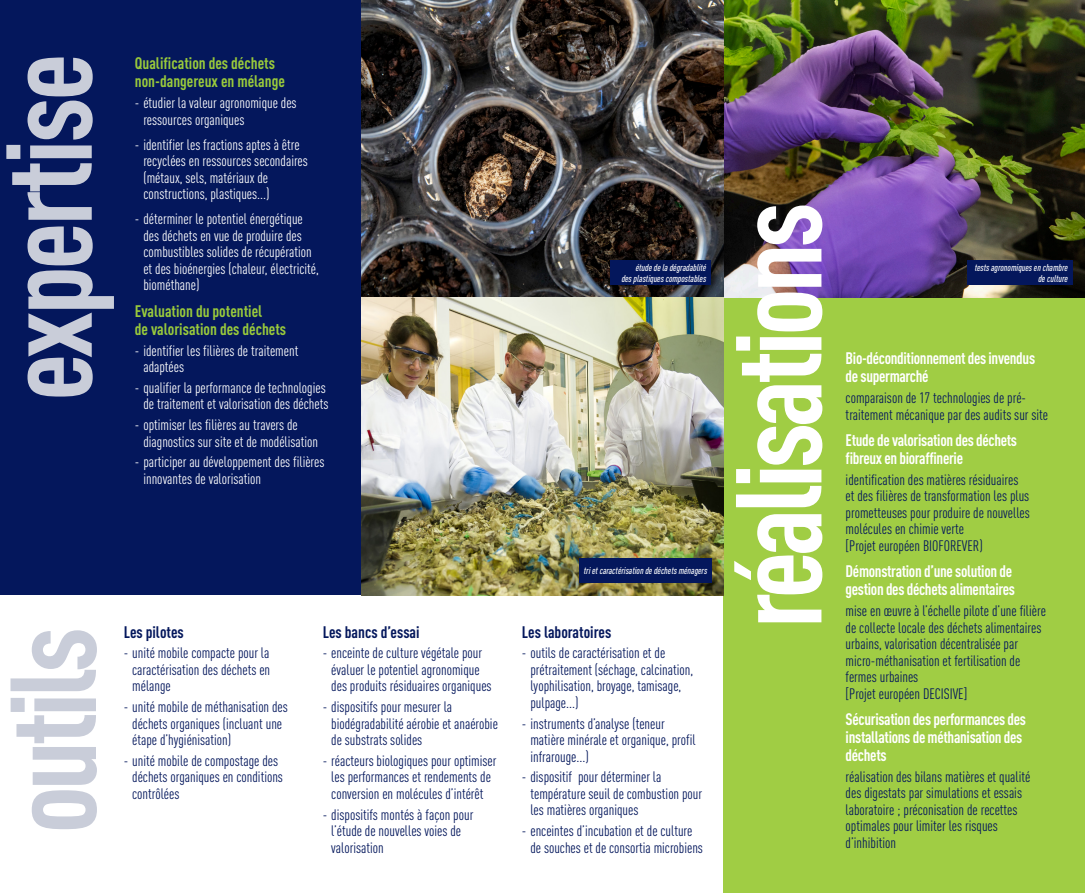
<style>
.page{position:relative;width:1085px;height:893px;background:#fff}
.page>*{position:absolute;margin:0;border:0;box-sizing:border-box;transform-origin:0 0}
.t1{font:700 condensed 120px "DIN Pro";letter-spacing:-.03em;color:#c9cdd9}
.t2{font:700 condensed 120px "DIN Pro";letter-spacing:-.04em;color:#fff}
.Titre_blanc{font:700 condensed 16.5px/18px "DIN Pro";letter-spacing:-.02em;color:#fff}
.Titre_vert{font:700 condensed 16.5px/18px "DIN Pro";color:#99ca3b}
.Titre_bleu{font:700 condensed 16.5px "DIN Pro";color:#04175c}
.Texte_courant_bleu{font:condensed 15px/16.5px "DIN Pro";color:#04175c}
.t3{font:condensed 15px/16.5px "DIN Pro";color:#fff}
.t4{font:italic 500 condensed 9.75px/10.5px "DIN Pro";color:#fff;text-align:right}
</style>
<div class="page">
<div style="left:0;top:0;width:361px;height:595px;background:#04175c"></div>
<div style="left:723px;top:298px;width:361px;height:595px;background:#a0cd44"></div>
<img style="left:361px;top:0;width:723px;height:299px">
<img style="left:361px;top:298px;width:362px;height:297px">
<div style="left:579px;top:558px;width:132px;height:25px;background:#04175c"></div>
<div style="left:610px;top:260px;width:100px;height:25px;background:#04175c"></div>
<div style="left:966px;top:260px;width:105px;height:25px;background:#04175c"></div>
<h1 class="t1" style="left:-42px;top:401px;width:349px;rotate:-90deg">expertise</h1>
<p class="Titre_vert" style="left:135px;top:53px;width:151px">Qualification des déchets non-dangereux en mélange</p>
<p class="t3" style="left:143px;top:94px;width:155px;text-indent:-9px">- étudier la valeur agronomique des ressources organiques</p>
<p class="t3" style="left:143px;top:135px;width:166px;text-indent:-9px">- identifier les fractions aptes à être recyclées en ressources secondaires (métaux, sels, matériaux de constructions, plastiques...)</p>
<p class="t3" style="left:143px;top:210px;width:177px;text-indent:-9px">- déterminer le potentiel énergétique des déchets en vue de produire des combustibles solides de récupération et des bioénergies (chaleur, électricité, biométhane)</p>
<p class="Titre_vert" style="left:135px;top:300px;width:153px">Evaluation du potentiel<br>de valorisation des déchets</p>
<p class="t3" style="left:143px;top:341px;width:156px;text-indent:-9px">- identifier les filières de traitement adaptées</p>
<p class="t3" style="left:135px;top:378px;width:195px;text-align:center">- qualifier la performance de technologies de traitement et valorisation des déchets</p>
<p class="t3" style="left:143px;top:415px;width:176px;text-indent:-9px">- optimiser les filières au travers de diagnostics sur site et de modélisation</p>
<p class="t3" style="left:143px;top:453px;width:183px;text-indent:-9px">- participer au développement des filières innovantes de valorisation</p>
<p class="t4" style="left:621px;top:262px;width:86px">étude de la dégradablité<br>des plastiques compostables</p>
<h1 class="t1" style="left:-37px;top:833px;width:208px;rotate:-90deg">outils</h1>
<p class="Titre_bleu" style="left:124px;top:619px;width:62px">Les pilotes</p>
<p class="Texte_courant_bleu" style="left:132px;top:644px;width:139px;text-align:justify;text-indent:-9px">- unité mobile compacte pour la caractérisation des déchets en mélange</p>
<p class="Texte_courant_bleu" style="left:132px;top:698px;width:157px;text-indent:-9px">- unité mobile de méthanisation des déchets organiques (incluant une étape d’hygiénisation)</p>
<p class="Texte_courant_bleu" style="left:132px;top:751px;width:152px;text-indent:-9px">- unité mobile de compostage des déchets organiques en conditions contrôlées</p>
<p class="Titre_bleu" style="left:323px;top:619px;width:98px">Les bancs d’essai</p>
<p class="Texte_courant_bleu" style="left:331px;top:644px;width:162px;text-indent:-9px">- enceinte de culture végétale pour évaluer le potentiel agronomique des produits résiduaires organiques</p>
<p class="Texte_courant_bleu" style="left:331px;top:698px;width:168px;text-indent:-9px">- dispositifs pour mesurer la biodégradabilité aérobie et anaérobie de substrats solides</p>
<p class="Texte_courant_bleu" style="left:323px;top:751px;width:175px;text-align:center">- réacteurs biologiques pour optimiser les performances et rendements de conversion en molécules d’intérêt</p>
<p class="Texte_courant_bleu" style="left:331px;top:805px;width:143px;text-indent:-9px">- dispositifs montés à façon pour l’étude de nouvelles voies de valorisation</p>
<p class="t4" style="left:583px;top:564px;width:125px">tri et caractérisation de déchets ménagers</p>
<p class="Titre_bleu" style="left:522px;top:619px;width:91px">Les laboratoires</p>
<p class="Texte_courant_bleu" style="left:530px;top:644px;width:164px;text-indent:-9px">- outils de caractérisation et de prétraitement (séchage, calcination, lyophilisation, broyage, tamisage, pulpage...)</p>
<p class="Texte_courant_bleu" style="left:530px;top:714px;width:167px;text-indent:-9px">- instruments d’analyse (teneur matière minérale et organique, profil infrarouge...)</p>
<p class="Texte_courant_bleu" style="left:530px;top:768px;width:173px;text-indent:-9px">- dispositif pour déterminer la température seuil de combustion pour les matières organiques</p>
<p class="Texte_courant_bleu" style="left:530px;top:822px;width:174px;text-indent:-9px">- enceintes d’incubation et de culture de souches et de consortia microbiens</p>
<p class="t2" style="left:688px;top:629px;width:428px;rotate:-90deg">réalisations</p>
<p class="t4" style="left:974px;top:262px;width:95px">tests agronomiques en chambre de culture</p>
<p class="Titre_blanc" style="left:845px;top:348px;width:191px">Bio-déconditionnement des invendus de supermarché</p>
<p class="Texte_courant_bleu" style="left:845px;top:388px;width:204px">comparaison de 17 technologies de pré&shy;traitement mécanique par des audits sur site</p>
<p class="Titre_blanc" style="left:845px;top:430px;width:173px">Etude de valorisation des déchets fibreux en bioraffinerie</p>
<p class="Texte_courant_bleu" style="left:845px;top:470px;width:186px">identification des matières résiduaires et des filières de transformation les plus prometteuses pour produire de nouvelles molécules en chimie verte<br>[Projet européen BIOFOREVER)</p>
<p class="Titre_blanc" style="left:845px;top:561px;width:171px">Démonstration d’une solution de gestion des déchets alimentaires</p>
<p class="Texte_courant_bleu" style="left:845px;top:601px;width:202px">mise en œuvre à l’échelle pilote d’une filière de collecte locale des déchets alimentaires urbains, valorisation décentralisée par micro-méthanisation et fertilisation de fermes urbaines</p>
<p class="Texte_courant_bleu" style="left:845px;top:684px;width:123px">[Projet européen DECISIVE]</p>
<p class="Titre_blanc" style="left:845px;top:709px;width:182px">Sécurisation des performances des installations de méthanisation des déchets</p>
<p class="Texte_courant_bleu" style="left:845px;top:767px;width:186px">réalisation des bilans matières et qualité des digestats par simulations et essais laboratoire ; préconisation de recettes optimales pour limiter les risques d’inhibition</p>
</div>
